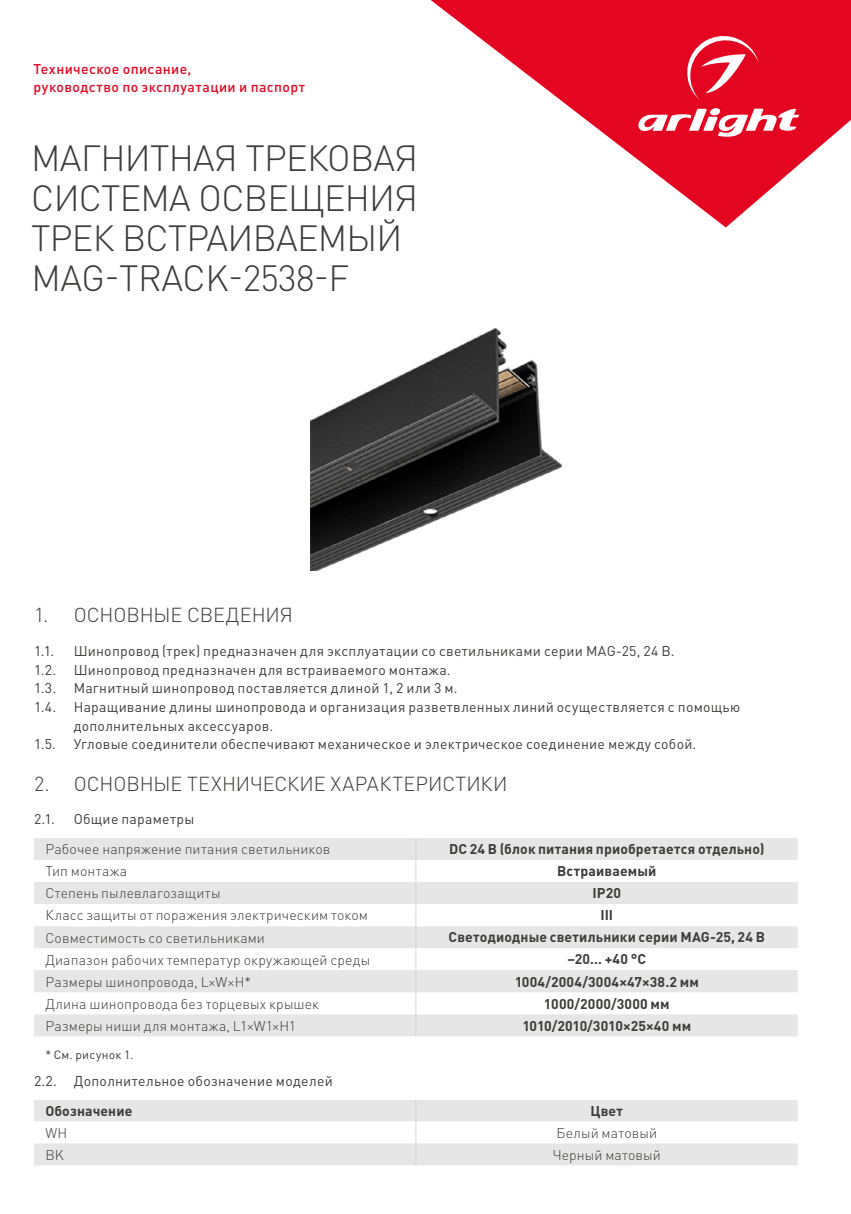
<style>
.page{position:relative;width:851px;height:1214px;background:#fff}
.page>*{position:absolute;margin:0;border:0;box-sizing:border-box;transform-origin:0 0}
.t1{font:300 36px/40px "DIN Pro";letter-spacing:-.02em;color:#3c3c3b}
.t2{font:300 20px "DIN Pro";letter-spacing:-.005em;color:#3c3c3b}
.t3{font:14px "DIN Pro";letter-spacing:.02em;color:#3c3c3b}
.t4{font:300 14px "DIN Pro";letter-spacing:.01em;color:#3c3c3b}
.t5{font:700 14px "DIN Pro";letter-spacing:.01em;color:#3c3c3b}
.t6{font:500 14px/18px "DIN Pro";letter-spacing:.03em;color:#e40521}
.t7{font:700 14px "DIN Pro";letter-spacing:-.015em;color:#3c3c3b}
.t8{font:12px "DIN Pro";letter-spacing:.025em;color:#3c3c3b}
</style>
<div class="page">
<svg style="left:430px;top:0;width:420px;height:227px;fill:#e40521"></svg>
<svg style="left:635px;top:108px;width:164px;height:29px"></svg>
<svg style="left:682px;top:33px;width:76px;height:67px;background:#e83148"></svg>
<img style="left:310px;top:328px;width:253px;height:242px">
<svg style="left:34px;top:838px;width:763px;height:198px"></svg>
<svg style="left:34px;top:1100px;width:763px;height:65px;fill:#e6e6e6"></svg>
<svg style="left:415px;top:1100px;width:1px;height:65px"></svg>
<p class="t6" style="left:34px;top:60px;width:273px">Техническое описание,<br>руководство по эксплуатации и паспорт</p>
<h1 class="t1" style="left:31px;top:136px;width:388px">МАГНИТНАЯ ТРЕКОВАЯ<br>СИСТЕМА ОСВЕЩЕНИЯ<br>ТРЕК ВСТРАИВАЕМЫЙ<br>MAG-TRACK-2538-F</h1>
<h2 class="t2" style="left:34px;top:601px;width:260px">1. ОСНОВНЫЕ СВЕДЕНИЯ</h2>
<p class="t3" style="left:34px;top:641px;width:22px">1.1.</p>
<p class="t3" style="left:74px;top:641px;width:602px">Шинопровод (трек) предназначен для эксплуатации со светильниками серии MAG-25, 24 В.</p>
<p class="t3" style="left:34px;top:659px;width:24px">1.2.</p>
<p class="t3" style="left:74px;top:659px;width:378px">Шинопровод предназначен для встраиваемого монтажа.</p>
<p class="t3" style="left:34px;top:678px;width:24px">1.3.</p>
<p class="t3" style="left:74px;top:678px;width:385px">Магнитный шинопровод поставляется длиной 1, 2 или 3 м.</p>
<p class="t3" style="left:34px;top:697px;width:707px">1.4. Наращивание длины шинопровода и организация разветвленных линий осуществляется с помощью</p>
<p class="t3" style="left:74px;top:716px;width:201px">дополнительных аксессуаров.</p>
<p class="t3" style="left:34px;top:734px;width:23px">1.5.</p>
<p class="t3" style="left:74px;top:734px;width:624px">Угловые соединители обеспечивают механическое и электрическое соединение между собой.</p>
<h2 class="t2" style="left:34px;top:770px;width:475px">2. ОСНОВНЫЕ ТЕХНИЧЕСКИЕ ХАРАКТЕРИСТИКИ</h2>
<p class="t3" style="left:34px;top:809px;width:22px">2.1.</p>
<p class="t3" style="left:74px;top:809px;width:122px">Общие параметры</p>
<p class="t4" style="left:45px;top:839px;width:286px">Рабочее напряжение питания светильников</p>
<p class="t5" style="left:449px;top:839px;width:317px">DC 24 В (блок питания приобретается отдельно)</p>
<p class="t4" style="left:45px;top:861px;width:83px">Тип монтажа</p>
<p class="t5" style="left:557px;top:861px;width:101px">Встраиваемый</p>
<p class="t4" style="left:45px;top:883px;width:177px">Степень пылевлагозащиты</p>
<p class="t5" style="left:592px;top:883px;width:30px">IP20</p>
<p class="t4" style="left:45px;top:905px;width:324px">Класс защиты от поражения электрическим током</p>
<p class="t5" style="left:600px;top:905px;width:14px">III</p>
<p class="t4" style="left:45px;top:927px;width:221px">Совместимость со светильниками</p>
<p class="t5" style="left:448px;top:927px;width:318px">Светодиодные светильники серии MAG-25, 24 В</p>
<p class="t4" style="left:45px;top:949px;width:326px">Диапазон рабочих температур окружающей среды</p>
<p class="t5" style="left:567px;top:949px;width:80px">–20… +40 °С</p>
<p class="t4" style="left:45px;top:971px;width:207px">Размеры шинопровода, L×W×H*</p>
<p class="t5" style="left:514px;top:971px;width:186px">1004/2004/3004×47×38.2 мм</p>
<p class="t4" style="left:45px;top:993px;width:275px">Длина шинопровода без торцевых крышек</p>
<p class="t5" style="left:544px;top:993px;width:127px">1000/2000/3000 мм</p>
<p class="t4" style="left:45px;top:1015px;width:252px">Размеры ниши для монтажа, L1×W1×H1</p>
<p class="t7" style="left:522px;top:1015px;width:170px">1010/2010/3010×25×40 мм</p>
<p class="t8" style="left:45px;top:1046px;width:89px">* См. рисунок 1.</p>
<p class="t3" style="left:34px;top:1071px;width:300px">2.2. Дополнительное обозначение моделей</p>
<p class="t5" style="left:45px;top:1100px;width:89px">Обозначение</p>
<p class="t5" style="left:590px;top:1100px;width:34px">Цвет</p>
<p class="t4" style="left:45px;top:1122px;width:23px">WH</p>
<p class="t4" style="left:556px;top:1122px;width:102px">Белый матовый</p>
<p class="t4" style="left:45px;top:1144px;width:20px">BK</p>
<p class="t4" style="left:552px;top:1144px;width:110px">Черный матовый</p>
</div>
